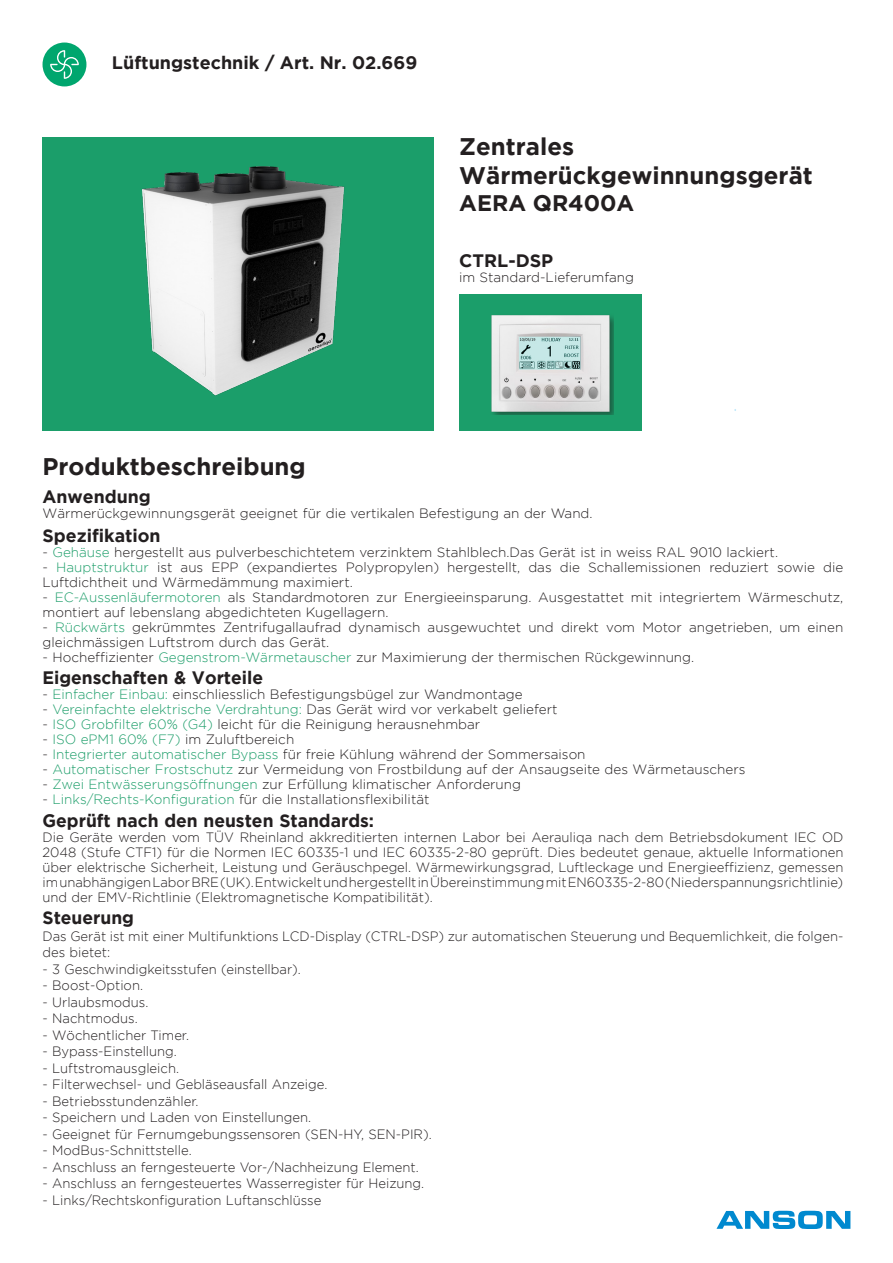
<style>
.page{position:relative;width:893px;height:1263px;background:#fff}
.page>*{position:absolute;margin:0;border:0;box-sizing:border-box;transform-origin:0 0}
.Seitenüberschrift{font:700 24px "Gotham";color:#231f20}
.Headline{font:700 24px "Gotham";color:#231f20}
.Seitenüberschrift-2{font:700 22.5px "Gotham";color:#231f20}
.Katalogtext_allgemei{font:700 18px "Gotham";color:#231f20}
.Navigationspfad{font:700 18px "Gotham";color:#231f20}
.Fliesstext{font:700 18px "Gotham";color:#231f20}
.Katalogtext_allgemei-2{font:300 13.5px/15px "Gotham";color:#231f20}
.Katalogtext_allgemei-3{font:300 13.5px "Gotham";color:#1d9e6a}
.Fliesstext-2{font:300 13.5px "Gotham";color:#231f20}
.s1{color:#1d9e6a}
.s2{color:#231f20}
</style>
<div class="page">
<svg style="left:716px;top:1211px;width:134px;height:18px"></svg>
<div style="left:459px;top:295px;width:183px;height:136px;background:#1b9e6a"></div>
<img style="left:491px;top:315px;width:122px;height:99px">
<div style="left:43px;top:43px;width:43px;height:43px;background:#00a66e;border-radius:50%"></div>
<svg style="left:50px;top:50px;width:29px;height:29px"></svg>
<div style="left:43px;top:138px;width:391px;height:293px;background:#1b9e6a"></div>
<img style="left:142px;top:166px;width:203px;height:230px">
<p class="Navigationspfad" style="left:112px;top:52px;width:307px">Lüftungstechnik / Art. Nr. 02.669</p>
<p class="Seitenüberschrift" style="left:459px;top:133px;width:116px">Zentrales</p>
<p class="Seitenüberschrift" style="left:459px;top:162px;width:355px">Wärmerückgewinnungsgerät</p>
<p class="Seitenüberschrift-2" style="left:459px;top:190px;width:177px">AERA QR400A</p>
<p class="Fliesstext" style="left:459px;top:250px;width:96px">CTRL-DSP</p>
<p class="Fliesstext-2" style="left:459px;top:270px;width:176px">im Standard-Lieferumfang</p>
<p class="Headline" style="left:43px;top:452px;width:265px">Produktbeschreibung</p>
<p class="Katalogtext_allgemei" style="left:43px;top:486px;width:110px">Anwendung</p>
<p class="Katalogtext_allgemei-2" style="left:43px;top:505px;width:552px">Wärmerückgewinnungsgerät geeignet für die vertikalen Befestigung an der Wand.</p>
<p class="Katalogtext_allgemei" style="left:43px;top:525px;width:120px">Spezifikation</p>
<p class="Katalogtext_allgemei-2" style="left:43px;top:544px;width:737px">- <span class="s1">Gehäuse</span> hergestellt aus pulverbeschichtetem verzinktem Stahlblech.Das Gerät ist in weiss RAL 9010 lackiert.</p>
<p class="Katalogtext_allgemei-2" style="left:43px;top:559px;width:802px">- <span class="s1">Hauptstruktur</span> ist aus EPP (expandiertes Polypropylen) hergestellt, das die Schallemissionen reduziert sowie die<br>Luftdichtheit und Wärmedämmung maximiert.</p>
<p class="Katalogtext_allgemei-2" style="left:43px;top:589px;width:802px">- <span class="s1">EC-Aussenläufermotoren</span> als Standardmotoren zur Energieeinsparung. Ausgestattet mit integriertem Wärmeschutz, montiert auf lebenslang abgedichteten Kugellagern.</p>
<p class="Katalogtext_allgemei-2" style="left:43px;top:619px;width:802px">- <span class="s1">Rückwärts</span> gekrümmtes Zentrifugallaufrad dynamisch ausgewuchtet und direkt vom Motor angetrieben, um einen gleichmässigen Luftstrom durch das Gerät.</p>
<p class="Katalogtext_allgemei-2" style="left:43px;top:649px;width:653px">- Hocheffizienter <span class="s1">Gegenstrom-Wärmetauscher</span> zur Maximierung der thermischen Rückgewinnung.</p>
<p class="Katalogtext_allgemei" style="left:43px;top:668px;width:222px">Eigenschaften &amp; Vorteile</p>
<p class="Katalogtext_allgemei-2" style="left:43px;top:687px;width:482px">- <span class="s1">Einfacher Einbau:</span> einschliesslich Befestigungsbügel zur Wandmontage</p>
<p class="Katalogtext_allgemei-3" style="left:43px;top:702px;width:517px"><span class="s2">-</span> Vereinfachte elektrische Verdrahtung: <span class="s2">Das Gerät wird vor verkabelt geliefert</span></p>
<p class="Katalogtext_allgemei-2" style="left:43px;top:717px;width:439px">- <span class="s1">ISO Grobfilter 60% (G4)</span> leicht für die Reinigung herausnehmbar</p>
<p class="Katalogtext_allgemei-2" style="left:43px;top:732px;width:253px">- <span class="s1">ISO ePM1 60% (F7)</span> im Zuluftbereich</p>
<p class="Katalogtext_allgemei-2" style="left:43px;top:747px;width:545px">- <span class="s1">Integrierter automatischer Bypass</span> für freie Kühlung während der Sommersaison</p>
<p class="Katalogtext_allgemei-2" style="left:43px;top:762px;width:704px">- <span class="s1">Automatischer Frostschutz</span> zur Vermeidung von Frostbildung auf der Ansaugseite des Wärmetauschers</p>
<p class="Katalogtext_allgemei-2" style="left:43px;top:777px;width:480px">- <span class="s1">Zwei Entwässerungsöffnungen</span> zur Erfüllung klimatischer Anforderung</p>
<p class="Katalogtext_allgemei-2" style="left:43px;top:792px;width:389px">- <span class="s1">Links/Rechts-Konfiguration</span> für die Installationsflexibilität</p>
<p class="Katalogtext_allgemei" style="left:43px;top:810px;width:333px">Geprüft nach den neusten Standards:</p>
<p class="Katalogtext_allgemei-2" style="left:43px;top:829px;width:802px;text-align:justify">Die Geräte werden vom TÜV Rheinland akkreditierten internen Labor bei Aerauliqa nach dem Betriebsdokument IEC OD 2048 (Stufe CTF1) für die Normen IEC 60335-1 und IEC 60335-2-80 geprüft. Dies bedeutet genaue, aktuelle Informationen über elektrische Sicherheit, Leistung und Geräuschpegel. Wärmewirkungsgrad, Luftleckage und Energieeffizienz, gemessen im unabhängigen Labor BRE (UK). Entwickelt und hergestellt in Übereinstimmung mit EN60335-2-80 (Niederspannungsrichtlinie) und der EMV-Richtlinie (Elektromagnetische Kompatibilität).</p>
<p class="Katalogtext_allgemei" style="left:43px;top:908px;width:93px">Steuerung</p>
<p class="Katalogtext_allgemei-2" style="left:43px;top:928px;width:802px;line-height:16.5px">Das Gerät ist mit einer Multifunktions LCD-Display (CTRL-DSP) zur automatischen Steuerung und Bequemlichkeit, die folgen&shy;des bietet:</p>
<p class="Katalogtext_allgemei-2" style="left:43px;top:961px;width:260px">- 3 Geschwindigkeitsstufen (einstellbar).</p>
<p class="Katalogtext_allgemei-2" style="left:43px;top:978px;width:102px">- Boost-Option.</p>
<p class="Katalogtext_allgemei-2" style="left:43px;top:994px;width:107px">- Urlaubsmodus.</p>
<p class="Katalogtext_allgemei-2" style="left:43px;top:1011px;width:97px">- Nachtmodus.</p>
<p class="Katalogtext_allgemei-2" style="left:43px;top:1027px;width:148px">- Wöchentlicher Timer.</p>
<p class="Katalogtext_allgemei-2" style="left:43px;top:1044px;width:136px">- Bypass-Einstellung.</p>
<p class="Katalogtext_allgemei-2" style="left:43px;top:1060px;width:138px">- Luftstromausgleich.</p>
<p class="Katalogtext_allgemei-2" style="left:43px;top:1077px;width:286px">- Filterwechsel- und Gebläseausfall Anzeige.</p>
<p class="Katalogtext_allgemei-2" style="left:43px;top:1093px;width:157px">- Betriebsstundenzähler.</p>
<p class="Katalogtext_allgemei-2" style="left:43px;top:1110px;width:270px">- Speichern und Laden von Einstellungen.</p>
<p class="Katalogtext_allgemei-2" style="left:43px;top:1126px;width:391px">- Geeignet für Fernumgebungssensoren (SEN-HY, SEN-PIR).</p>
<p class="Katalogtext_allgemei-2" style="left:43px;top:1143px;width:151px">- ModBus-Schnittstelle.</p>
<p class="Katalogtext_allgemei-2" style="left:43px;top:1159px;width:378px">- Anschluss an ferngesteuerte Vor-/Nachheizung Element.</p>
<p class="Katalogtext_allgemei-2" style="left:43px;top:1176px;width:383px">- Anschluss an ferngesteuertes Wasserregister für Heizung.</p>
<p class="Katalogtext_allgemei-2" style="left:43px;top:1192px;width:280px">- Links/Rechtskonfiguration Luftanschlüsse</p>
</div>
